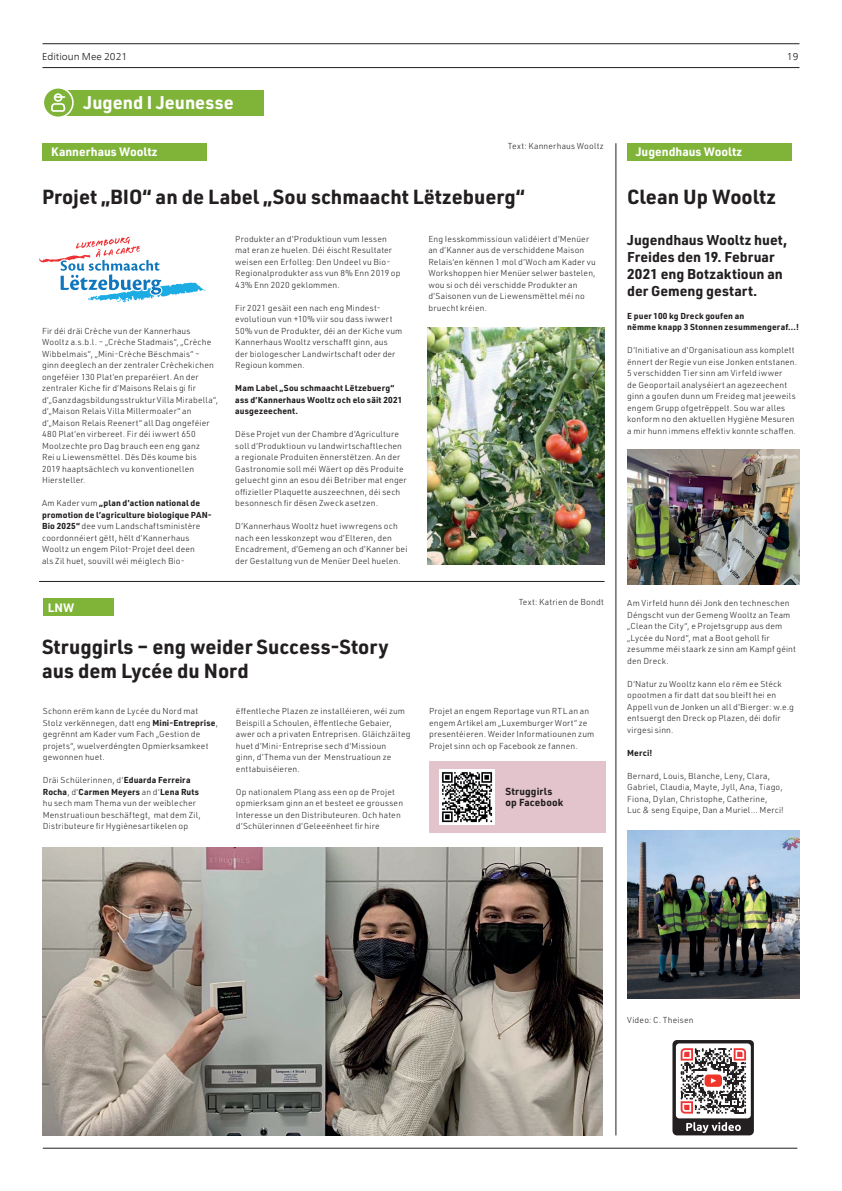
<style>
.page{position:relative;width:842px;height:1191px;background:#fff}
.page>*{position:absolute;margin:0;border:0;box-sizing:border-box;transform-origin:0 0}
.t1{font:700 20px/24px "URWDIN";color:#231f20}
.t2{font:700 18px "URWDIN";color:#fff}
.t3{font:700 14px/16.8px "URWDIN";color:#231f20}
.t4{font:700 12px "URWDIN";color:#fff}
.t5{font:700 10px/11.5px "URWDIN";letter-spacing:.005em;color:#231f20}
.t6{font:300 10px "Frutiger Neue LT Com";color:#231f20}
.t7{font:300 8.5px/11.5px "URWDIN";letter-spacing:.015em;color:#231f20}
.t8{font:700 8.5px/11.5px "URWDIN";letter-spacing:.015em;color:#231f20}
.s1{font-weight:700}
</style>
<div class="page">
<hr style="left:43px;top:1148px;width:754px;height:1px;background:#231f20">
<hr style="left:43px;top:44px;width:756px;height:1px;background:#231f20">
<hr style="left:43px;top:67px;width:756px;height:1px;background:#231f20">
<div style="left:429px;top:761px;width:176px;height:71px;background:#e3c4cc"></div>
<div style="left:58px;top:90px;width:206px;height:25px;background:#7fb438"></div>
<div style="left:43px;top:88px;width:30px;height:29px;background:#7fb438;border-radius:50%"></div>
<div style="left:43px;top:87px;width:31px;height:31px;border:2px solid #fff;border-radius:50%"></div>
<svg style="left:51px;top:93px;width:14px;height:19px"></svg>
<div style="left:43px;top:143px;width:164px;height:17px;background:#7fb438"></div>
<div style="left:627px;top:143px;width:164px;height:17px;background:#7fb438"></div>
<div style="left:43px;top:599px;width:71px;height:17px;background:#7fb438"></div>
<hr style="left:616px;top:143px;width:1px;height:992px;background:#231f20">
<svg style="left:39px;top:237px;width:166px;height:65px"></svg>
<img style="left:427px;top:327px;width:177px;height:237px">
<hr style="left:39px;top:581px;width:565px;height:1px;background:#231f20">
<img style="left:42px;top:848px;width:560px;height:287px">
<img style="left:439px;top:770px;width:55px;height:54px">
<svg style="left:672px;top:1040px;width:82px;height:95px"></svg>
<img style="left:627px;top:449px;width:172px;height:135px">
<img style="left:627px;top:830px;width:172px;height:168px">
<p class="t6" style="left:42px;top:50px;width:87px">Editioun Mee 2021</p>
<p class="t6" style="left:787px;top:50px;width:13px">19</p>
<h2 class="t2" style="left:84px;top:90px;width:152px">Jugend I Jeunesse</h2>
<h3 class="t4" style="left:51px;top:143px;width:108px">Kannerhaus Wooltz</h3>
<h3 class="t4" style="left:636px;top:143px;width:108px">Jugendhaus Wooltz</h3>
<p class="t7" style="left:508px;top:140px;width:97px">Text: Kannerhaus Wooltz</p>
<h1 class="t1" style="left:42px;top:184px;width:484px">Projet „BIO“ an de Label „Sou schmaacht Lëtzebuerg“</h1>
<p class="t7" style="left:42px;top:324px;width:178px">Fir déi dräi Crèche vun der Kannerhaus Wooltz a.s.b.l. – „Crèche Stadmais“, „Crèche Wibbelmais“, „Mini-Crèche Bëschmais“ – ginn deeglech an der zentraler Crèchekichen ongeféier 130 Plat’en preparéiert. An der zentraler Kiche fir d’Maisons Relais gi fir d‘„Ganzdagsbildungsstruktur Villa Mirabella“, d‘„Maison Relais Villa Millermoaler“ an d‘„Maison Relais Reenert“ all Dag ongeféier 480 Plat’en virbereet. Fir déi iwwert 650<br>Moolzechte pro Dag brauch een eng ganz<br>Rei u Liewensmëttel. Dës Dës koume bis<br>2019 haaptsächlech vu konventionellen Hiersteller.</p>
<p class="t7" style="left:42px;top:497px;width:171px">Am Kader vum <span class="s1">„plan d’action national de promotion de l’agriculture biologique PAN-Bio 2025“</span> dee vum Landschaftsministère coordonnéiert gëtt, hëlt d’Kannerhaus Wooltz un engem Pilot-Projet deel deen<br>als Zil huet, souvill wéi méiglech Bio-</p>
<h3 class="t4" style="left:48px;top:599px;width:28px">LNW</h3>
<p class="t7" style="left:235px;top:232px;width:167px">Produkter an d’Produktioun vum Iessen mat eran ze huelen. Déi éischt Resultater weisen een Erfolleg: Den Undeel vu Bio-Regionalprodukter ass vun 8% Enn 2019 op 43% Enn 2020 geklommen.</p>
<p class="t7" style="left:235px;top:301px;width:169px">Fir 2021 gesäit een nach eng Mindest&shy;evolutioun vun +10% viir sou dass iwwert 50% vun de Produkter, déi an der Kiche vum Kannerhaus Wooltz verschafft ginn, aus der biologescher Landwirtschaft oder der Regioun kommen.</p>
<p class="t8" style="left:235px;top:382px;width:169px">Mam Label „Sou schmaacht Lëtzebuerg“ ass d’Kannerhaus Wooltz och elo säit 2021 ausgezeechent.</p>
<p class="t7" style="left:235px;top:428px;width:173px">Dëse Projet vun der Chambre d’Agriculture soll d’Produktioun vu landwirtschaftlechen a regionale Produiten ënnerstëtzen. An der Gastronomie soll méi Wäert op dës Produite geluecht ginn an esou déi Betriber mat enger offizieller Plaquette auszeechnen, déi sech besonnesch fir dësen Zweck asetzen.</p>
<p class="t7" style="left:235px;top:520px;width:174px">D’Kannerhaus Wooltz huet iwwregens och nach een Iesskonzept wou d’Elteren, den Encadrement, d’Gemeng an och d’Kanner bei der Gestaltung vun de Menüer Deel huelen.</p>
<h1 class="t1" style="left:42px;top:634px;width:348px">Struggirls – eng weider Success-Story aus dem Lycée du Nord</h1>
<p class="t7" style="left:43px;top:705px;width:177px">Schonn erëm kann de Lycée du Nord mat Stolz verkënnegen, datt eng <span class="s1">Mini-Entreprise</span>, gegrënnt am Kader vum Fach „Gestion de projets“, wuelverdéngten Opmierksamkeet gewonnen huet.</p>
<p class="t7" style="left:43px;top:774px;width:160px">Dräi Schülerinnen, d‘<span class="s1">Eduarda Ferreira Rocha</span>, d‘<span class="s1">Carmen Meyers</span> an d‘<span class="s1">Lena Ruts </span>hu sech mam Thema vun der weiblecher Menstruatioun beschäftegt, mat dem Zil, Distributeure fir Hygiènesartikelen op</p>
<p class="t7" style="left:236px;top:705px;width:176px">ëffentleche Plazen ze installéieren, wéi zum Beispill a Schoulen, ëffentleche Gebaier, awer och a privaten Entreprisen. Gläichzäiteg huet d’Mini-Entreprise sech d‘Missioun<br>ginn, d’Thema vun der Menstruatioun ze enttabuiséieren.</p>
<p class="t7" style="left:236px;top:786px;width:169px">Op nationalem Plang ass een op de Projet opmierksam ginn an et besteet ee groussen Interesse un den Distributeuren. Och haten d’Schülerinnen d’Geleeënheet fir hire</p>
<p class="t7" style="left:428px;top:232px;width:169px">Eng Iesskommissioun validéiert d’Menüer an d’Kanner aus de verschiddene Maison Relais’en kënnen 1 mol d’Woch am Kader vu Workshoppen hier Menüer selwer bastelen, wou si och déi verschidde Produkter an d’Saisonen vun de Liewensmëttel méi no bruecht kréien.</p>
<p class="t7" style="left:519px;top:596px;width:87px">Text: Katrien de Bondt</p>
<p class="t7" style="left:429px;top:705px;width:167px">Projet an engem Reportage vun RTL an an engem Artikel am „Luxemburger Wort“ ze presentéieren. Weider Informatiounen zum Projet sinn och op Facebook ze fannen.</p>
<p class="t5" style="left:506px;top:785px;width:59px">Struggirls op Facebook</p>
<h1 class="t1" style="left:627px;top:184px;width:151px">Clean Up Wooltz</h1>
<h3 class="t3" style="left:627px;top:231px;width:161px">Jugendhaus Wooltz huet,<br>Freides den 19. Februar<br>2021 eng Botzaktioun an der Gemeng gestart.</h3>
<p class="t8" style="left:627px;top:310px;width:173px">E puer 100 kg Dreck goufen an<br>nëmme knapp 3 Stonnen zesummengeraf...!</p>
<p class="t7" style="left:627px;top:344px;width:172px">D‘Initiative an d‘Organisatioun ass komplett ënnert der Regie vun eise Jonken entstanen.<br>5 verschidden Tier sinn am Virfeld iwwer<br>de Geoportail analyséiert an agezeechent ginn a goufen dunn um Freideg mat jeeweils engem Grupp ofgetrëppelt. Sou war alles konform no den aktuellen Hygiène Mesuren a mir hunn immens effektiv konnte schaffen.</p>
<p class="t7" style="left:627px;top:597px;width:170px">Am Virfeld hunn déi Jonk den techneschen Déngscht vun der Gemeng Wooltz an Team „Clean the City“, e Projetsgrupp aus dem „Lycée du Nord“, mat a Boot geholl fir zesumme méi staark ze sinn am Kampf géint den Dreck.</p>
<p class="t7" style="left:627px;top:678px;width:168px">D‘Natur zu Wooltz kann elo rëm ee Stéck opootmen a fir datt dat sou bleift hei en Appell vun de Jonken un all d’Bierger: w.e.g entsuergt den Dreck op Plazen, déi dofir virgesi sinn.</p>
<p class="t8" style="left:627px;top:747px;width:27px">Merci!</p>
<p class="t7" style="left:627px;top:770px;width:158px">Bernard, Louis, Blanche, Leny, Clara, Gabriel, Claudia, Mayte, Jyll, Ana, Tiago, Fiona, Dylan, Christophe, Catherine,<br>Luc &amp; seng Equipe, Dan a Muriel... Merci!</p>
<p class="t7" style="left:627px;top:1013px;width:68px">Video: C. Theisen</p>
</div>
